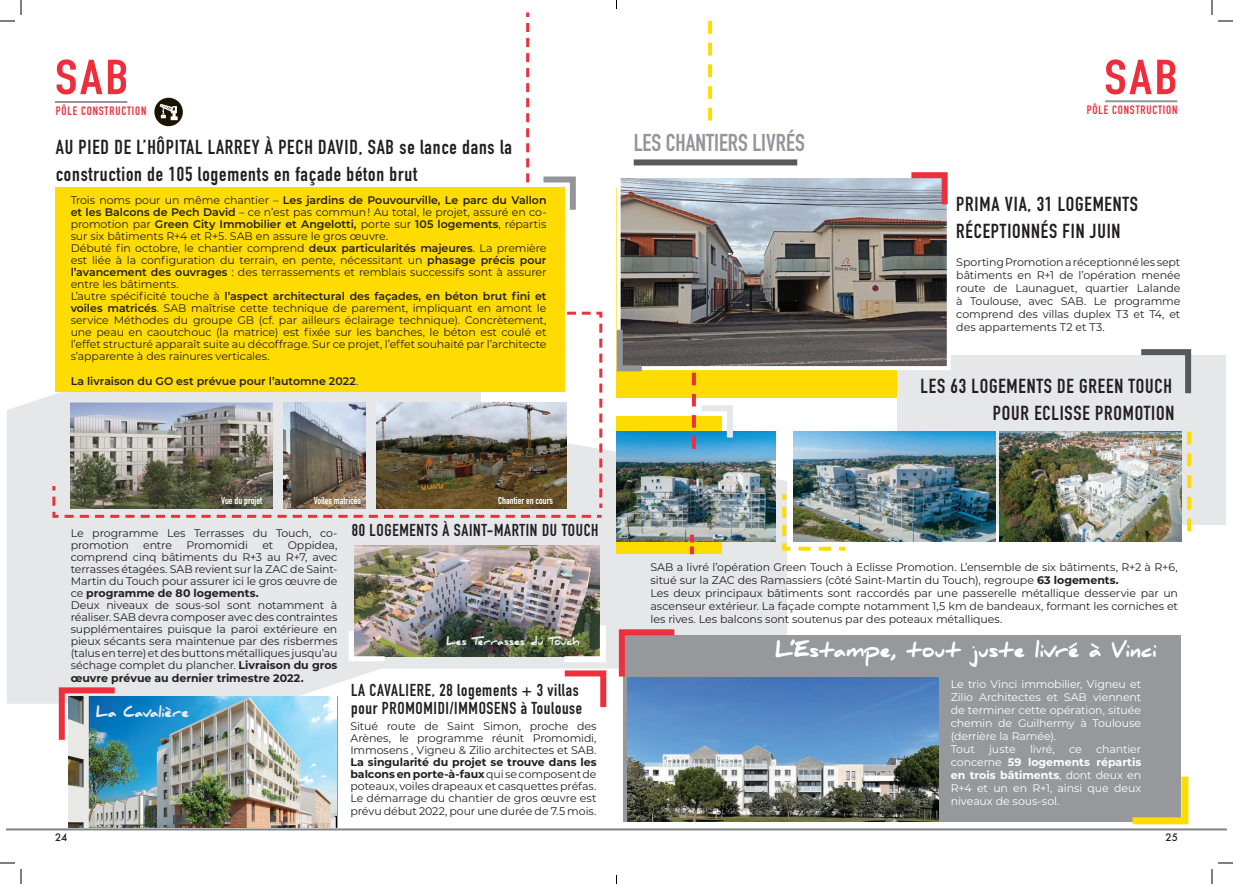
<style>
.page{position:relative;width:1233px;height:884px;background:#fff}
.page>*{position:absolute;margin:0;border:0;box-sizing:border-box;transform-origin:0 0}
.t1{font:700 48.4px "DIN Condensed";letter-spacing:.05em;color:#ee2e3d;scale:1.14 1}
.List_Paragraph{font:700 24px "DIN Condensed";color:#939598}
.Titre_chantiers{font:700 20px/27px "DIN Condensed";letter-spacing:.04em;color:#231f20}
.Head_12_14_Left{font:900 19px "Daniel";letter-spacing:-.005em;color:#fff}
.Titre_chantiers-2{font:700 17px "DIN Condensed";letter-spacing:.04em;color:#231f20}
.Head_12_14_Left-2{font:900 13px "Daniel";letter-spacing:-.01em;color:#edeff0}
.t2{font:700 12px "DIN Condensed";letter-spacing:.07em;color:#ee2e3d}
._16_pt_Highlights_te{font:11px/12px "Montserrat";letter-spacing:-.01em;color:#231f20;text-align:justify}
._16_pt_Highlights_te-2{font:11px/13px "Montserrat";letter-spacing:-.01em;color:#fff;text-align:justify}
._16_pt_Highlights_te-3{font:600 11px "Montserrat";letter-spacing:-.005em;color:#231f20}
._16_pt_Highlights_te-4{font:700 11px "Montserrat";color:#231f20}
.Légende_photo_chanti{font:700 10px "DIN Condensed";color:#fff}
.Head_12_14_Left-3{font:900 10px "Daniel";letter-spacing:.005em;color:#edeff0}
.t3{font:500 10px "Futura";color:#231f20}
.s1{font-weight:600}
.s2{font-weight:400}
.s3{font-weight:700}
</style>
<div class="page">
<hr style="left:7px;top:828px;width:1219px;height:2px;background:#808285">
<hr style="left:1105px;top:100px;width:72px;height:2px;background:#939598">
<svg style="left:7px;top:395px;width:372px;height:309px;background:#e7e8ea"></svg>
<img style="left:69px;top:696px;width:267px;height:132px">
<svg style="left:708px;top:21px;width:4px;height:100px"></svg>
<div style="left:56px;top:397px;width:731px;height:272px;background:#e6e7e9"></div>
<img style="left:354px;top:546px;width:245px;height:110px">
<svg style="left:346px;top:626px;width:44px;height:38px"></svg>
<svg style="left:558px;top:619px;width:51px;height:89px"></svg>
<svg style="left:51px;top:12px;width:553px;height:507px"></svg>
<div style="left:634px;top:159px;width:163px;height:6px;background:#57585a"></div>
<img style="left:71px;top:402px;width:202px;height:107px">
<img style="left:284px;top:402px;width:81px;height:107px">
<img style="left:376px;top:402px;width:191px;height:107px">
<svg style="left:56px;top:684px;width:65px;height:62px;background:#8a94ad"></svg>
<div style="left:616px;top:417px;width:106px;height:137px;background:#ffdc01"></div>
<div style="left:897px;top:355px;width:329px;height:170px;background:#e6e7e9"></div>
<div style="left:616px;top:188px;width:281px;height:209px;background:#ffdc01"></div>
<img style="left:621px;top:179px;width:324px;height:186px">
<div style="left:616px;top:174px;width:334px;height:196px;border:4px solid #fff"></div>
<img style="left:999px;top:432px;width:182px;height:109px">
<div style="left:623px;top:635px;width:558px;height:187px;background:#96989b"></div>
<img style="left:628px;top:677px;width:310px;height:144px">
<svg style="left:616px;top:626px;width:64px;height:56px"></svg>
<svg style="left:1132px;top:776px;width:57px;height:49px"></svg>
<svg style="left:905px;top:172px;width:45px;height:38px;background:#bf9fad"></svg>
<svg style="left:616px;top:324px;width:32px;height:48px;background:#6f6b63"></svg>
<svg style="left:1141px;top:349px;width:51px;height:45px"></svg>
<svg style="left:780px;top:490px;width:69px;height:63px"></svg>
<img style="left:616px;top:432px;width:159px;height:109px">
<img style="left:793px;top:432px;width:202px;height:109px">
<svg style="left:690px;top:535px;width:4px;height:19px"></svg>
<svg style="left:692px;top:373px;width:44px;height:76px"></svg>
<svg style="left:1187px;top:432px;width:4px;height:99px"></svg>
<svg style="left:1218px;top:20px;width:15px;height:2px"></svg>
<svg style="left:1218px;top:862px;width:15px;height:2px"></svg>
<svg style="left:0;top:0;width:22px;height:22px"></svg>
<svg style="left:0;top:862px;width:22px;height:22px"></svg>
<svg style="left:1211px;top:0;width:1px;height:15px"></svg>
<svg style="left:1211px;top:869px;width:1px;height:15px"></svg>
<h1 class="t1" style="left:55px;top:45px;width:66px">SAB</h1>
<p class="t2" style="left:56px;top:103px;width:92px">PÔLE CONSTRUCTION</p>
<p class="Titre_chantiers" style="left:56px;top:134px;width:458px">AU PIED DE L’HÔPITAL LARREY À PECH DAVID, SAB se lance dans la construction de 105 logements en façade béton brut</p>
<p class="_16_pt_Highlights_te" style="left:71px;top:194px;width:477px">Trois noms pour un même chantier – <span class="s1">Les jardins de Pouvourville, Le parc du Vallon et les Balcons de Pech David</span> – ce n’est pas commun ! Au total, le projet, assuré en co&shy;promotion par <span class="s1">Green City Immobilier et Angelotti,</span> porte sur <span class="s1">105 logements</span>, répartis sur six bâtiments R+4 et R+5. SAB en assure le gros œuvre.</p>
<p class="_16_pt_Highlights_te" style="left:71px;top:242px;width:477px">Débuté fin octobre, le chantier comprend <span class="s1">deux particularités majeures</span>. La première est liée à la configuration du terrain, en pente, nécessitant un <span class="s1">phasage précis pour l’avancement des ouvrages</span> : des terrassements et remblais successifs sont à assurer entre les bâtiments.</p>
<p class="_16_pt_Highlights_te" style="left:71px;top:290px;width:477px">L’autre spécificité touche à <span class="s1">l’aspect architectural des façades, en béton brut fini et voiles matricés</span>. SAB maîtrise cette technique de parement, impliquant en amont le service Méthodes du groupe GB (cf. par ailleurs éclairage technique). Concrètement, une peau en caoutchouc (la matrice) est fixée sur les banches, le béton est coulé et l’effet structuré apparaît suite au décoffrage. Sur ce projet, l’effet souhaité par l’architecte s’apparente à des rainures verticales.</p>
<p class="_16_pt_Highlights_te-3" style="left:71px;top:373px;width:289px">La livraison du GO est prévue pour l’automne 2022<span class="s2">.</span></p>
<p class="Légende_photo_chanti" style="left:221px;top:494px;width:42px">Vue du projet</p>
<p class="Légende_photo_chanti" style="left:314px;top:494px;width:49px">Voiles matricés</p>
<p class="Légende_photo_chanti" style="left:498px;top:494px;width:56px">Chantier en cours</p>
<p class="_16_pt_Highlights_te" style="left:71px;top:527px;width:268px">Le programme Les Terrasses du Touch, co-</p>
<p class="Titre_chantiers-2" style="left:352px;top:519px;width:248px">80 LOGEMENTS À SAINT-MARTIN DU TOUCH</p>
<p class="_16_pt_Highlights_te" style="left:71px;top:539px;width:60px">promotion</p>
<p class="_16_pt_Highlights_te" style="left:143px;top:539px;width:30px">entre</p>
<p class="_16_pt_Highlights_te" style="left:186px;top:539px;width:63px">Promomidi</p>
<p class="_16_pt_Highlights_te" style="left:262px;top:539px;width:12px">et</p>
<p class="_16_pt_Highlights_te" style="left:71px;top:539px;width:268px;text-indent:217px">Oppidea, comprend cinq bâtiments du R+3 au R+7, avec terrasses étagées. SAB revient sur la ZAC de Saint-Martin du Touch pour assurer ici le gros œuvre de ce <span class="s3">programme de 80 logements.</span></p>
<p class="_16_pt_Highlights_te" style="left:71px;top:599px;width:268px">Deux niveaux de sous-sol sont notamment à réaliser. SAB devra composer avec des contraintes supplémentaires puisque la paroi extérieure en pieux sécants sera maintenue par des risbermes (talus en terre) et des buttons métalliques jusqu’au séchage complet du plancher. <span class="s3">Livraison du gros</span></p>
<p class="_16_pt_Highlights_te-4" style="left:71px;top:670px;width:235px">œuvre prévue au dernier trimestre 2022.</p>
<p class="Head_12_14_Left-3" style="left:446px;top:636px;width:135px">Les Terrasses du Touch</p>
<p class="Titre_chantiers-2" style="left:351px;top:678px;width:229px">LA CAVALIERE, 28 logements + 3 villas</p>
<p class="Titre_chantiers-2" style="left:351px;top:696px;width:233px">pour PROMOMIDI/IMMOSENS à Toulouse</p>
<p class="_16_pt_Highlights_te" style="left:350px;top:720px;width:248px">Situé route de Saint Simon, proche des Arènes, le programme réunit Promomidi, Immosens , Vigneu &amp; Zilio architectes et SAB.<br><span class="s3">La singularité du projet se trouve dans les balcons en porte-à-faux</span> qui se composent de poteaux, voiles drapeaux et casquettes préfas.<br>Le démarrage du chantier de gros œuvre est</p>
<p class="_16_pt_Highlights_te" style="left:350px;top:805px;width:248px">prévu début 2022, pour une durée de 7.5 mois.</p>
<p class="Head_12_14_Left-2" style="left:96px;top:705px;width:94px">La Cavalière</p>
<h1 class="t1" style="left:1104px;top:45px;width:66px">SAB</h1>
<p class="List_Paragraph" style="left:634px;top:127px;width:172px">LES CHANTIERS LIVRÉS</p>
<p class="t2" style="left:1086px;top:102px;width:92px">PÔLE CONSTRUCTION</p>
<p class="Titre_chantiers" style="left:956px;top:191px;width:183px">PRIMA VIA, 31 LOGEMENTS<br>RÉCEPTIONNÉS FIN JUIN</p>
<p class="_16_pt_Highlights_te" style="left:956px;top:255px;width:226px;line-height:13px">Sporting Promotion a réceptionné les sept bâtiments en R+1 de l’opération menée route de Launaguet, quartier Lalande à Toulouse, avec SAB. Le programme comprend des villas duplex T3 et T4, et des appartements T2 et T3.</p>
<p class="Titre_chantiers" style="left:920px;top:373px;width:253px">LES 63 LOGEMENTS DE GREEN TOUCH</p>
<p class="Titre_chantiers" style="left:993px;top:400px;width:183px">POUR ECLISSE PROMOTION</p>
<p class="_16_pt_Highlights_te" style="left:650px;top:560px;width:529px;line-height:13px">SAB a livré l’opération Green Touch à Eclisse Promotion. L’ensemble de six bâtiments, R+2 à R+6, situé sur la ZAC des Ramassiers (côté Saint-Martin du Touch), regroupe <span class="s3">63 logements.</span></p>
<p class="_16_pt_Highlights_te" style="left:650px;top:586px;width:529px;line-height:13px">Les deux principaux bâtiments sont raccordés par une passerelle métallique desservie par un ascenseur extérieur. La façade compte notamment 1,5 km de bandeaux, formant les corniches et les rives. Les balcons sont soutenus par des poteaux métalliques.</p>
<p class="Head_12_14_Left" style="left:775px;top:639px;width:382px">L’Estampe, tout juste livré à Vinci</p>
<p class="_16_pt_Highlights_te-2" style="left:950px;top:677px;width:192px">Le trio Vinci immobilier, Vigneu et Zilio Architectes et SAB viennent de terminer cette opération, située chemin de Guilhermy à Toulouse (derrière la Ramée).</p>
<p class="_16_pt_Highlights_te-2" style="left:950px;top:742px;width:26px">Tout</p>
<p class="_16_pt_Highlights_te-2" style="left:989px;top:742px;width:28px">juste</p>
<p class="_16_pt_Highlights_te-2" style="left:1030px;top:742px;width:26px">livré,</p>
<p class="_16_pt_Highlights_te-2" style="left:1069px;top:742px;width:14px">ce</p>
<p class="_16_pt_Highlights_te-2" style="left:950px;top:742px;width:192px;text-indent:145px">chantier concerne <span class="s3">59 logements répartis en trois bâtiments</span>, dont deux en R+4 et un en R+1, ainsi que deux niveaux de sous-sol.</p>
<p class="t3" style="left:55px;top:831px;width:14px">24</p>
<p class="t3" style="left:1165px;top:831px;width:14px">25</p>
</div>
